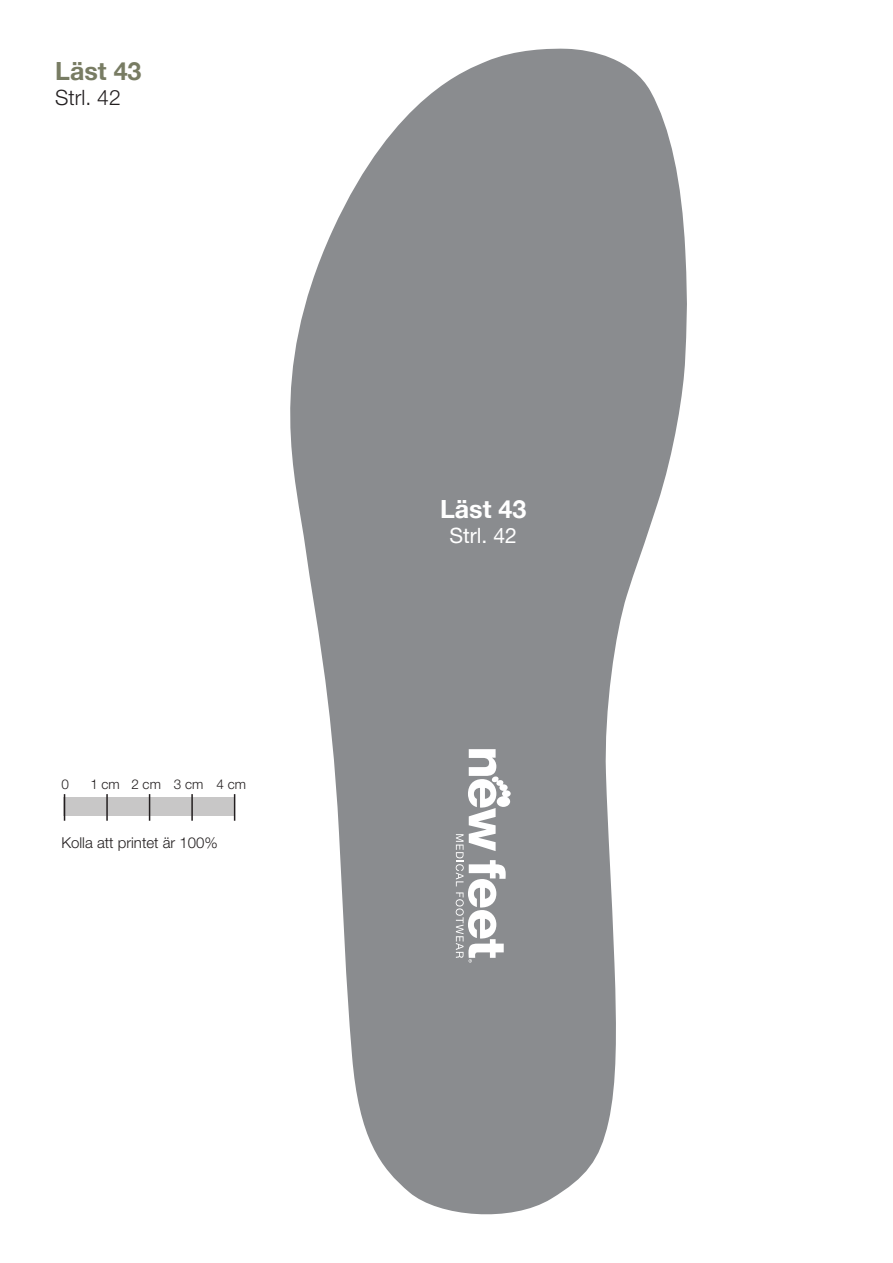
<style>
.page{position:relative;width:893px;height:1263px;background:#fff}
.page>*{position:absolute;margin:0;border:0;box-sizing:border-box;transform-origin:0 0}
.t1{font:700 25.05px "Helvetica Neue";color:#787c63}
.t2{font:700 25.05px "Helvetica Neue";color:#fff}
.t3{font:300 21.15px "Helvetica Neue LT Std";color:#231f20}
.t4{font:21.15px "Helvetica Neue LT Std";color:#fff}
.t5{font:300 15px "Helvetica Neue LT Std";color:#231f20}
.t6{font:300 13.5px "Helvetica Neue LT Std";color:#231f20}
</style>
<div class="page">
<svg style="left:290px;top:48px;width:397px;height:1167px;fill:#8a8c8f"></svg>
<svg style="left:456px;top:749px;width:55px;height:213px"></svg>
<div style="left:64px;top:798px;width:170px;height:18px;background:#c8c7c7"></div>
<svg style="left:64px;top:794px;width:1px;height:27px"></svg>
<hr style="left:106px;top:794px;width:2px;height:27px;background:#231f20">
<svg style="left:149px;top:794px;width:1px;height:27px"></svg>
<hr style="left:191px;top:794px;width:2px;height:27px;background:#231f20">
<svg style="left:234px;top:794px;width:1px;height:27px"></svg>
<p class="t1" style="left:55px;top:51px;width:88px">Läst 43</p>
<p class="t3" style="left:55px;top:85px;width:67px">Strl. 42</p>
<p class="t6" style="left:61px;top:775px;width:9px">0</p>
<p class="t6" style="left:90px;top:775px;width:31px">1 cm</p>
<p class="t6" style="left:131px;top:775px;width:31px">2 cm</p>
<p class="t6" style="left:174px;top:775px;width:31px">3 cm</p>
<p class="t6" style="left:216px;top:775px;width:31px">4 cm</p>
<p class="t5" style="left:61px;top:834px;width:158px">Kolla att printet är 100%</p>
<p class="t2" style="left:440px;top:489px;width:88px">Läst 43</p>
<p class="t4" style="left:449px;top:523px;width:69px">Strl. 42</p>
</div>
